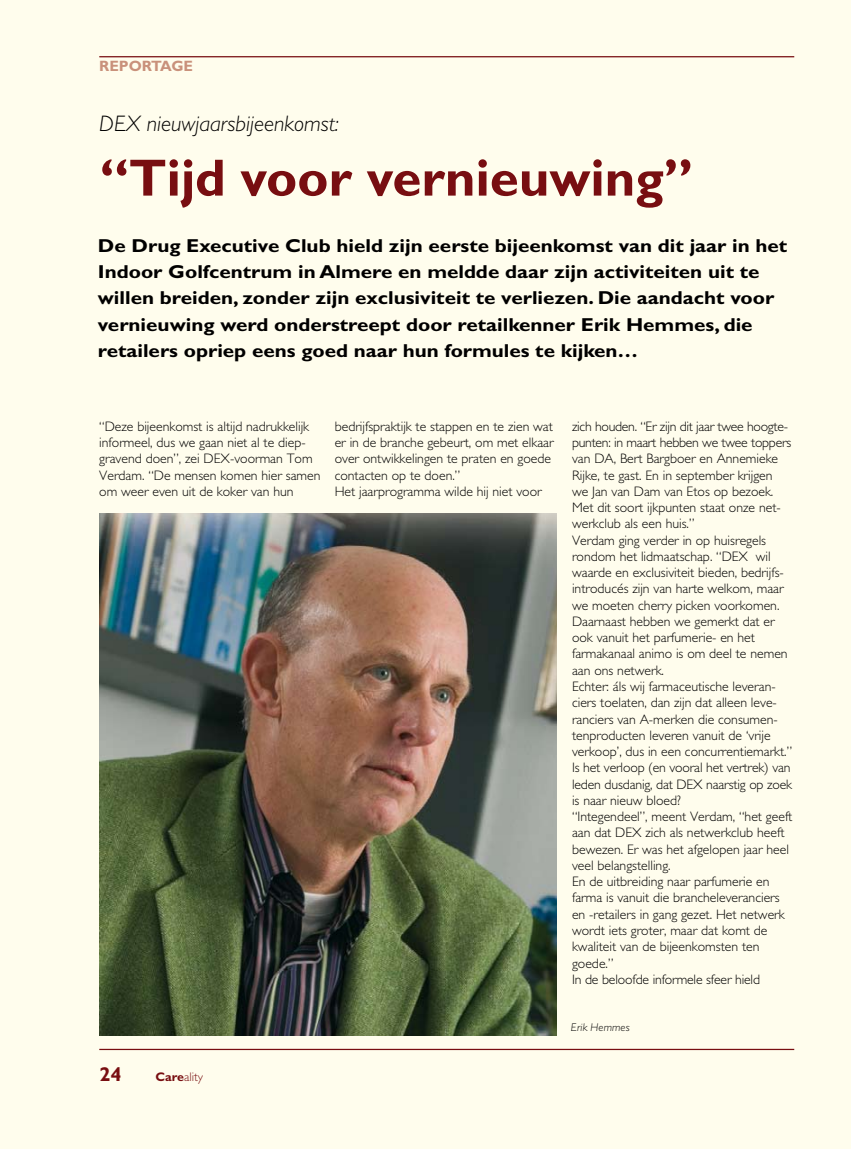
<style>
.page{position:relative;width:851px;height:1149px;background:#fff}
.page>*{position:absolute;margin:0;border:0;box-sizing:border-box;transform-origin:0 0}
.t1{font:700 52.5px "Gill Sans";color:#780e11}
.t2{font:italic 300 22.5px "Gill Sans";color:#000}
.t3{font:700 20px "Gill Sans";color:#780e11}
.t4{font:700 18.75px/26.2px "Gill Sans";color:#000;scale:1.1 1}
.t5{font:700 15px "Gill Sans";color:#c9917b}
.t6{font:300 13.75px/16.2px "Gill Sans";color:#000}
.t7{font:300 12.5px "Gill Sans";color:#780e11}
.t8{font:italic 300 11.25px "Gill Sans";letter-spacing:.01em;color:#000}
.s1{font-weight:700}
</style>
<div class="page">
<div style="left:0;top:0;width:850px;height:1148px;background:#fffded"></div>
<hr style="left:850px;top:0;width:1px;height:1148px;background:#fffded">
<hr style="left:99px;top:56px;width:695px;height:1px;background:#780e11">
<hr style="left:99px;top:1048px;width:695px;height:1px;background:#780e11">
<img style="left:99px;top:513px;width:457px;height:522px">
<p class="t5" style="left:99px;top:57px;width:95px">REPORTAGE</p>
<h2 class="t2" style="left:99px;top:110px;width:241px">DEX nieuwjaarsbijeenkomst:</h2>
<h1 class="t1" style="left:99px;top:147px;width:595px">“Tijd voor vernieuwing”</h1>
<p class="t4" style="left:98px;top:232px;width:628px">De Drug Executive Club hield zijn eerste bijeenkomst van dit jaar in het Indoor Golfcentrum in Almere en meldde daar zijn activiteiten uit te willen breiden, zonder zijn exclusiviteit te verliezen. Die aandacht voor vernieuwing werd onderstreept door retailkenner Erik Hemmes, die retailers opriep eens goed naar hun formules te kijken…</p>
<p class="t6" style="left:99px;top:418px;width:223px">“Deze bijeenkomst is altijd nadrukkelijk informeel, dus we gaan niet al te diep&shy;gravend doen”, zei DEX-voorman Tom Verdam. “De mensen komen hier samen om weer even uit de koker van hun</p>
<h3 class="t3" style="left:99px;top:1062px;width:24px">24</h3>
<p class="t7" style="left:155px;top:1069px;width:49px"><span class="s1">Care</span>ality</p>
<p class="t6" style="left:334px;top:418px;width:220px">bedrijfspraktijk te stappen en te zien wat er in de branche gebeurt, om met elkaar over ontwikkelingen te praten en goede contacten op te doen.”<br>Het jaarprogramma wilde hij niet voor</p>
<p class="t6" style="left:572px;top:418px;width:222px">zich houden. “Er zijn dit jaar twee hoogte&shy;punten: in maart hebben we twee toppers van DA, Bert Bargboer en Annemieke Rijke, te gast. En in september krijgen<br>we Jan van Dam van Etos op bezoek.<br>Met dit soort ijkpunten staat onze net&shy;werkclub als een huis.”<br>Verdam ging verder in op huisregels rondom het lidmaatschap. “DEX wil waarde en exclusiviteit bieden, bedrijfs&shy;introducés zijn van harte welkom, maar we moeten cherry picken voorkomen.<br>Daarnaast hebben we gemerkt dat er ook vanuit het parfumerie- en het farmakanaal animo is om deel te nemen aan ons netwerk.<br>Echter: áls wij farmaceutische leveran&shy;ciers toelaten, dan zijn dat alleen leve&shy;ranciers van A-merken die consumen&shy;tenproducten leveren vanuit de ‘vrije verkoop’, dus in een concurrentiemarkt.” Is het verloop (en vooral het vertrek) van leden dusdanig, dat DEX naarstig op zoek is naar nieuw bloed?<br>“Integendeel”, meent Verdam, “het geeft aan dat DEX zich als netwerkclub heeft bewezen. Er was het afgelopen jaar heel veel belangstelling.<br>En de uitbreiding naar parfumerie en farma is vanuit die brancheleveranciers en -retailers in gang gezet. Het netwerk wordt iets groter, maar dat komt de kwaliteit van de bijeenkomsten ten goede.”<br>In de beloofde informele sfeer hield</p>
<p class="t8" style="left:570px;top:1020px;width:60px">Erik Hemmes</p>
</div>
